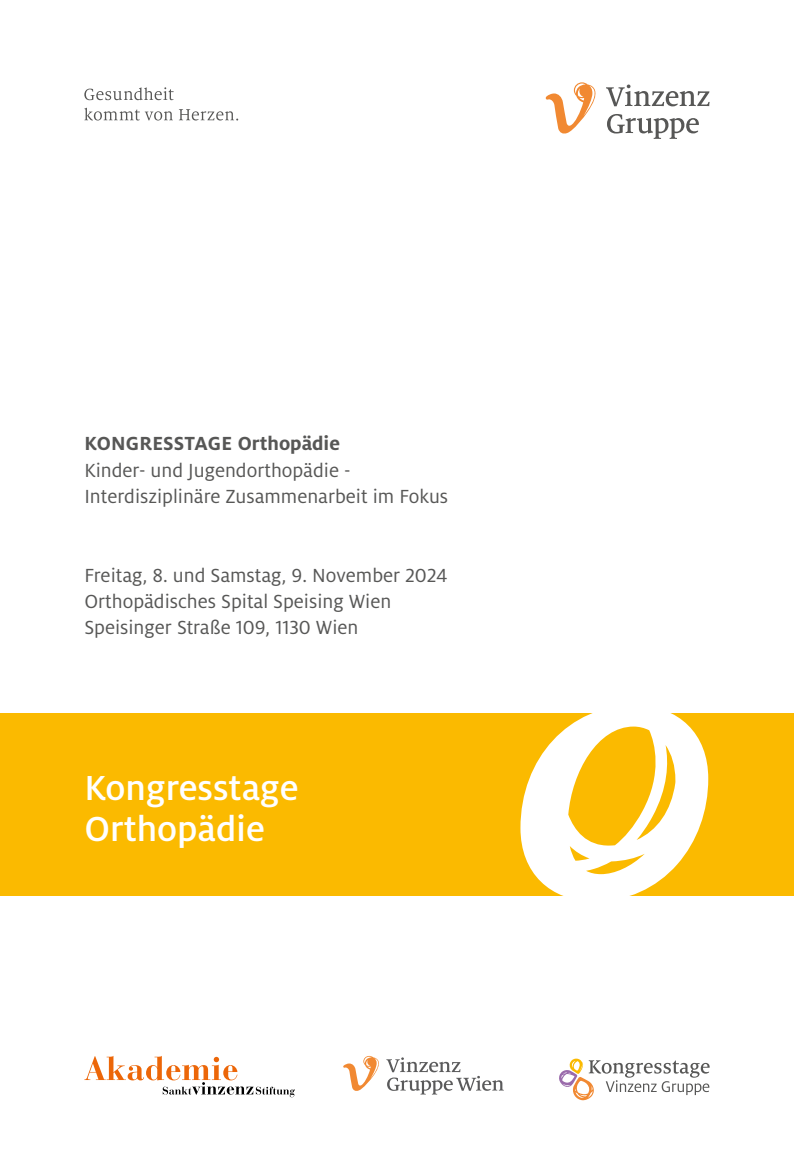
<style>
.page{position:relative;width:794px;height:1166px;background:#fff}
.page>*{position:absolute;margin:0;border:0;box-sizing:border-box;transform-origin:0 0}
.t1{font:500 38.5px/41.1px "Milo OT";color:#fff}
.t2{font:21px/26.2px "Milo OT";color:#575756}
.t3{font:700 21px "Milo OT";color:#575756}
</style>
<div class="page">
<div style="left:0;top:713px;width:794px;height:182px;background:#fbba00"></div>
<svg style="left:520px;top:713px;width:188px;height:183px"></svg>
<svg style="left:606px;top:85px;width:103px;height:21px"></svg>
<svg style="left:607px;top:114px;width:92px;height:25px"></svg>
<svg style="left:546px;top:82px;width:50px;height:52px"></svg>
<svg style="left:84px;top:87px;width:90px;height:13px"></svg>
<svg style="left:84px;top:108px;width:89px;height:12px"></svg>
<svg style="left:179px;top:109px;width:59px;height:12px"></svg>
<svg style="left:84px;top:1056px;width:211px;height:41px"></svg>
<svg style="left:559px;top:1058px;width:150px;height:42px"></svg>
<svg style="left:343px;top:1056px;width:36px;height:35px"></svg>
<svg style="left:386px;top:1057px;width:118px;height:37px"></svg>
<p class="t3" style="left:84px;top:432px;width:257px">KONGRESSTAGE Orthopädie</p>
<p class="t2" style="left:84px;top:457px;width:365px">Kinder- und Jugendorthopädie -<br>Interdisziplinäre Zusammenarbeit im Fokus</p>
<p class="t2" style="left:84px;top:562px;width:365px">Freitag, 8. und Samstag, 9. November 2024<br>Orthopädisches Spital Speising Wien</p>
<p class="t2" style="left:84px;top:615px;width:275px">Speisinger Straße 109, 1130 Wien</p>
<p class="t1" style="left:84px;top:768px;width:216px">Kongresstage<br>Orthopädie</p>
</div>
